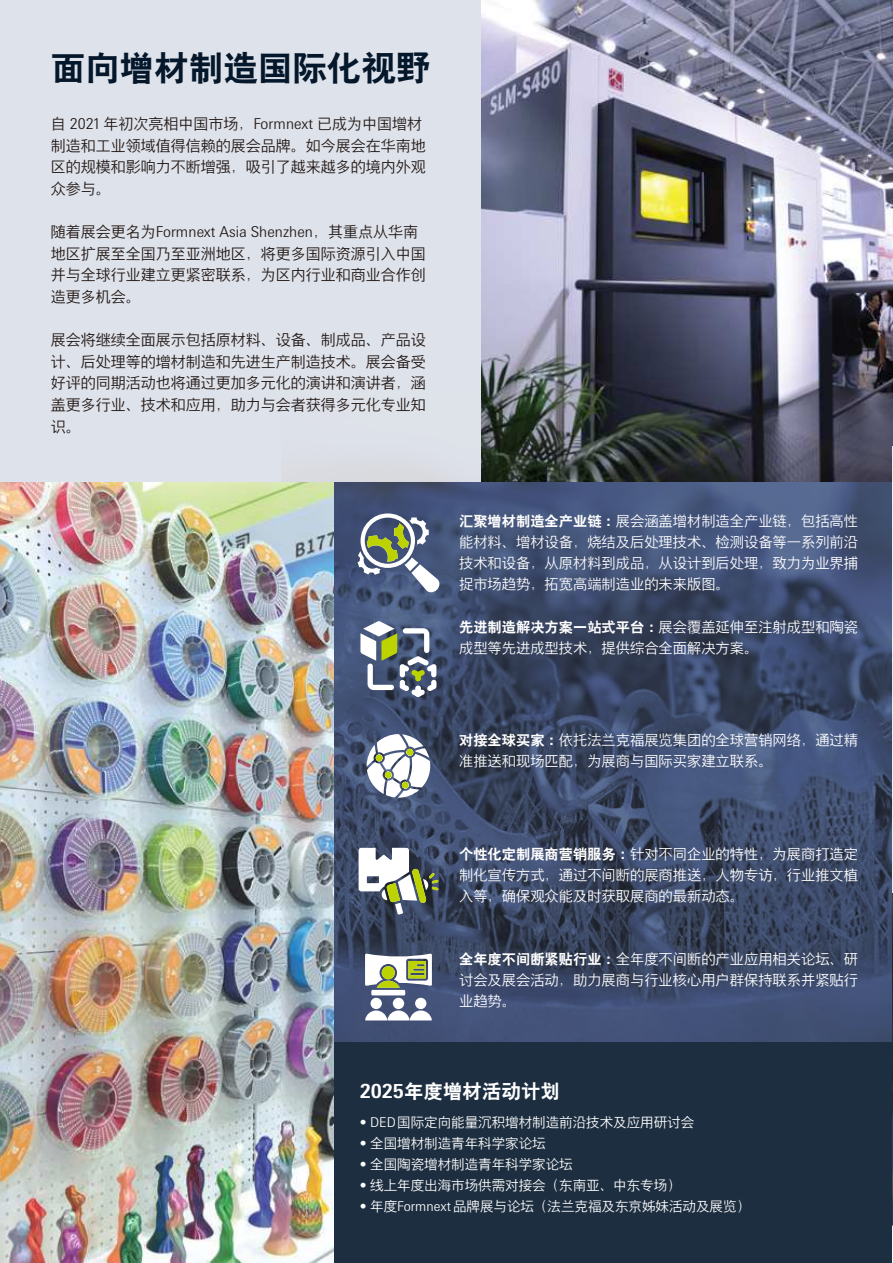
<style>
.page{position:relative;width:893px;height:1263px;background:#fff}
.page>*{position:absolute;margin:0;border:0;box-sizing:border-box;transform-origin:0 0}
.t1{font:700 34.5px "Nimbus Sans CHS";color:#04172b}
.t2{font:700 19.5px "Nimbus Sans CHS";color:#fff}
.t3{font:300 15px/21.6px "Nimbus Sans CHS";color:#221815;text-align:justify}
.t4{font:300 15px "Messe Univers";color:#221815}
.t5{font:300 14.25px/21px "Nimbus Sans CHS";color:#fff;text-align:justify}
.t6{font:300 13.5px "Nimbus Sans CHS";color:#fff}
.s1{font-family:"Messe Univers"}
.s2{font-family:"Nimbus Sans CHS"}
.s3{font-weight:700}
.s4{font-family:"Messe Univers";font-weight:400}
</style>
<div class="page">
<svg style="left:0;top:482px;width:892px;height:560px;background:#3d4b6b"></svg>
<div style="left:282px;top:1042px;width:611px;height:221px;background:#1d2e40"></div>
<img style="left:0;top:483px;width:334px;height:780px">
<img style="left:892px;top:893px;width:1px;height:370px">
<div style="left:0;top:0;width:482px;height:482px;background:#dee2ea"></div>
<img style="left:482px;top:0;width:411px;height:482px">
<svg style="left:360px;top:621px;width:76px;height:76px"></svg>
<svg style="left:358px;top:513px;width:81px;height:79px"></svg>
<svg style="left:367px;top:734px;width:64px;height:64px"></svg>
<svg style="left:359px;top:848px;width:79px;height:67px"></svg>
<svg style="left:365px;top:953px;width:67px;height:67px"></svg>
<hr style="left:892px;top:447px;width:1px;height:446px;background:#fff">
<h1 class="t1" style="left:51px;top:47px;width:381px">面向增材制造国际化视野</h1>
<p class="t3" style="left:51px;top:113px;width:377px;text-align:left">自 <span class="s1">2021</span> 年初次亮相中国市场，<span class="s1">Formnext</span> 已成为中国增材制造和工业领域值得信赖的展会品牌。如今展会在华南地区的规模和影响力不断增强，吸引了越来越多的境内外观众参与。</p>
<p class="t4" style="left:51px;top:226px;width:369px"><span class="s2">随着展会更名为</span>Formnext Asia Shenzhen<span class="s2">，其重点从华南</span></p>
<p class="t3" style="left:51px;top:243px;width:376px">地区扩展至全国乃至亚洲地区，将更多国际资源引入中国并与全球行业建立更紧密联系，为区内行业和商业合作创造更多机会。</p>
<p class="t3" style="left:51px;top:329px;width:376px">展会将继续全面展示包括原材料、设备、制成品、产品设计、后处理等的增材制造和先进生产制造技术。展会备受好评的同期活动也将通过更加多元化的演讲和演讲者，涵盖更多行业、技术和应用，助力与会者获得多元化专业知识。</p>
<p class="t5" style="left:459px;top:510px;width:400px"><span class="s3">汇聚增材制造全产业链：</span>展会涵盖增材制造全产业链，包括高性能材料、增材设备，烧结及后处理技术、检测设备等一系列前沿技术和设备，从原材料到成品，从设计到后处理，致力为业界捕捉市场趋势，拓宽高端制造业的未来版图。</p>
<p class="t5" style="left:459px;top:617px;width:400px"><span class="s3">先进制造解决方案一站式平台：</span>展会覆盖延伸至注射成型和陶瓷成型等先进成型技术，提供综合全面解决方案。</p>
<p class="t5" style="left:459px;top:729px;width:400px"><span class="s3">对接全球买家：</span>依托法兰克福展览集团的全球营销网络，通过精准推送和现场匹配，为展商与国际买家建立联系。</p>
<p class="t5" style="left:459px;top:844px;width:400px"><span class="s3">个性化定制展商营销服务：</span>针对不同企业的特性，为展商打造定制化宣传方式，通过不间断的展商推送，人物专访，行业推文植入等，确保观众能及时获取展商的最新动态。</p>
<p class="t5" style="left:459px;top:949px;width:400px"><span class="s3">全年度不间断紧贴行业：</span>全年度不间断的产业应用相关论坛、研讨会及展会活动，助力展商与行业核心用户群保持联系并紧贴行业趋势。</p>
<h2 class="t2" style="left:360px;top:1079px;width:202px"><span class="s1">2025</span>年度增材活动计划</h2>
<p class="t6" style="left:360px;top:1114px;width:336px"><span class="s4">•</span> <span class="s1">DED</span>国际定向能量沉积增材制造前沿技术及应用研讨会</p>
<p class="t6" style="left:360px;top:1135px;width:187px"><span class="s4">•</span> 全国增材制造青年科学家论坛</p>
<p class="t6" style="left:360px;top:1156px;width:214px"><span class="s4">•</span> 全国陶瓷增材制造青年科学家论坛</p>
<p class="t6" style="left:360px;top:1177px;width:322px"><span class="s4">•</span> 线上年度出海市场供需对接会（东南亚、中东专场）</p>
<p class="t6" style="left:360px;top:1198px;width:392px"><span class="s4">•</span> 年度<span class="s1">Formnext</span> 品牌展与论坛（法兰克福及东京姊妹活动及展览）</p>
</div>
